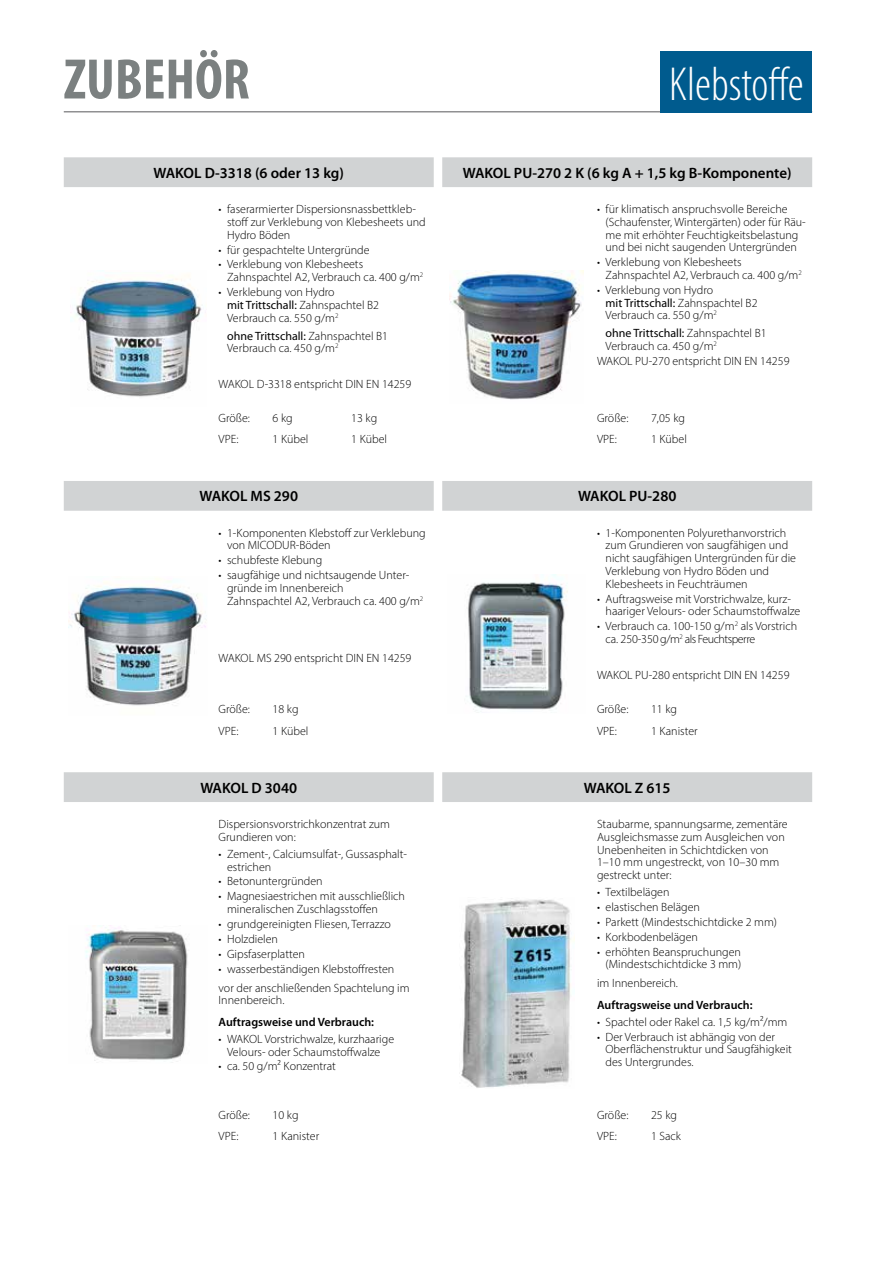
<style>
.page{position:relative;width:893px;height:1263px;background:#fff}
.page>*{position:absolute;margin:0;border:0;box-sizing:border-box;transform-origin:0 0}
.t1{font:700 condensed 57.6px "Myriad Pro";color:#7b8080}
.t2{font:300 condensed 48px "Myriad Pro";color:#fff}
.t3{font:600 15px "Myriad Pro";color:#000}
.t4{font:300 12px/12.8px "Myriad Pro";color:#000}
.t5{font:600 12px "Myriad Pro";color:#000}
.s1{font-weight:400}
</style>
<div class="page">
<svg style="left:64px;top:157px;width:748px;height:645px"></svg>
<img style="left:70px;top:271px;width:136px;height:136px">
<img style="left:450px;top:270px;width:133px;height:133px">
<img style="left:69px;top:577px;width:138px;height:138px">
<img style="left:447px;top:575px;width:139px;height:138px">
<img style="left:85px;top:925px;width:103px;height:136px">
<img style="left:459px;top:898px;width:115px;height:190px">
<hr style="left:64px;top:112px;width:748px;height:1px;background:#58595b">
<div style="left:660px;top:51px;width:152px;height:61px;background:#005b8e"></div>
<div style="left:210px;top:449px;width:527px;height:24px;background:#fff"></div>
<div style="left:197px;top:741px;width:527px;height:24px;background:#fff"></div>
<h1 class="t1" style="left:64px;top:43px;width:188px">ZUBEHÖR</h1>
<h2 class="t2" style="left:669px;top:55px;width:136px">Klebstoffe</h2>
<p class="t3" style="left:154px;top:163px;width:192px">WAKOL D-3318 (6 oder 13 kg)</p>
<p class="t3" style="left:463px;top:163px;width:330px">WAKOL PU-270 2 K (6 kg A + 1,5 kg B-Komponente)</p>
<p class="t4" style="left:227px;top:203px;width:200px;text-indent:-9px">• faserarmierter Dispersionsnassbettkleb&shy;stoff zur Verklebung von Klebesheets und<br>Hydro Böden</p>
<p class="t4" style="left:219px;top:243px;width:152px">• für gespachtelte Untergründe</p>
<p class="t4" style="left:227px;top:258px;width:198px;text-indent:-9px">• Verklebung von Klebesheets<br>Zahnspachtel A2, Verbrauch ca. 400 g/m<sup>2</sup></p>
<p class="t4" style="left:227px;top:286px;width:153px;text-indent:-9px">• Verklebung von Hydro<br><span class="s1">mit Trittschall:</span> Zahnspachtel B2<br>Verbrauch ca. 550 g/m<sup>2</sup></p>
<p class="t4" style="left:227px;top:329px;width:163px"><span class="s1">ohne Trittschall:</span> Zahnspachtel B1<br>Verbrauch ca. 450 g/m<sup>2</sup></p>
<p class="t4" style="left:219px;top:378px;width:194px">WAKOL D-3318 entspricht DIN EN 14259</p>
<p class="t4" style="left:606px;top:203px;width:202px;text-indent:-9px">• für klimatisch anspruchsvolle Bereiche (Schaufenster, Wintergärten) oder für Räu&shy;me mit erhöhter Feuchtigkeitsbelastung und bei nicht saugenden Untergründen</p>
<p class="t4" style="left:606px;top:256px;width:198px;text-indent:-9px">• Verklebung von Klebesheets<br>Zahnspachtel A2, Verbrauch ca. 400 g/m<sup>2</sup></p>
<p class="t4" style="left:606px;top:283px;width:153px;text-indent:-9px">• Verklebung von Hydro<br><span class="s1">mit Trittschall:</span> Zahnspachtel B2<br>Verbrauch ca. 550 g/m<sup>2</sup></p>
<p class="t4" style="left:606px;top:327px;width:163px"><span class="s1">ohne Trittschall:</span> Zahnspachtel B1<br>Verbrauch ca. 450 g/m<sup>2</sup></p>
<p class="t4" style="left:597px;top:355px;width:194px">WAKOL PU-270 entspricht DIN EN 14259</p>
<p class="t4" style="left:219px;top:411px;width:33px">Größe:</p>
<p class="t4" style="left:273px;top:411px;width:22px">6 kg</p>
<p class="t4" style="left:351px;top:411px;width:28px">13 kg</p>
<p class="t4" style="left:597px;top:411px;width:33px">Größe:</p>
<p class="t4" style="left:651px;top:411px;width:36px">7,05 kg</p>
<p class="t4" style="left:219px;top:433px;width:21px">VPE:</p>
<p class="t4" style="left:273px;top:433px;width:37px">1 Kübel</p>
<p class="t4" style="left:351px;top:433px;width:37px">1 Kübel</p>
<p class="t4" style="left:597px;top:433px;width:21px">VPE:</p>
<p class="t4" style="left:651px;top:433px;width:37px">1 Kübel</p>
<p class="t3" style="left:199px;top:487px;width:100px">WAKOL MS 290</p>
<p class="t3" style="left:578px;top:487px;width:100px">WAKOL PU-280</p>
<p class="t4" style="left:227px;top:526px;width:200px;text-indent:-9px">• 1-Komponenten Klebstoff zur Verklebung von MICODUR-Böden</p>
<p class="t4" style="left:219px;top:554px;width:105px">• schubfeste Klebung</p>
<p class="t4" style="left:227px;top:569px;width:198px;text-indent:-9px">• saugfähige und nichtsaugende Unter&shy;gründe im Innenbereich<br>Zahnspachtel A2, Verbrauch ca. 400 g/m<sup>2</sup></p>
<p class="t4" style="left:606px;top:526px;width:192px;text-indent:-9px">• 1-Komponenten Polyurethanvorstrich zum Grundieren von saugfähigen und nicht saugfähigen Untergründen für die Verklebung von Hydro Böden und Klebesheets in Feuchträumen</p>
<p class="t4" style="left:606px;top:592px;width:196px;text-indent:-9px">• Auftragsweise mit Vorstrichwalze, kurz&shy;haariger Velours- oder Schaumstoffwalze</p>
<p class="t4" style="left:606px;top:620px;width:193px;text-indent:-9px">• Verbrauch ca. 100-150 g/m<sup>2</sup> als Vorstrich ca. 250-350 g/m<sup>2</sup> als Feuchtsperre</p>
<p class="t4" style="left:597px;top:669px;width:194px">WAKOL PU-280 entspricht DIN EN 14259</p>
<p class="t4" style="left:219px;top:652px;width:194px">WAKOL MS 290 entspricht DIN EN 14259</p>
<p class="t4" style="left:219px;top:703px;width:33px">Größe:</p>
<p class="t4" style="left:273px;top:703px;width:28px">18 kg</p>
<p class="t4" style="left:597px;top:703px;width:33px">Größe:</p>
<p class="t4" style="left:651px;top:703px;width:28px">11 kg</p>
<p class="t4" style="left:219px;top:724px;width:21px">VPE:</p>
<p class="t4" style="left:273px;top:724px;width:37px">1 Kübel</p>
<p class="t4" style="left:597px;top:724px;width:21px">VPE:</p>
<p class="t4" style="left:651px;top:724px;width:48px">1 Kanister</p>
<p class="t3" style="left:200px;top:778px;width:98px">WAKOL D 3040</p>
<p class="t3" style="left:584px;top:778px;width:88px">WAKOL Z 615</p>
<p class="t4" style="left:219px;top:817px;width:173px">Dispersionsvorstrichkonzentrat zum<br>Grundieren von:</p>
<p class="t4" style="left:227px;top:847px;width:181px;text-indent:-9px">• Zement-, Calciumsulfat-, Gussasphalt&shy;estrichen</p>
<p class="t4" style="left:219px;top:875px;width:106px">• Betonuntergründen</p>
<p class="t4" style="left:227px;top:890px;width:179px;text-indent:-9px">• Magnesiaestrichen mit ausschließlich mineralischen Zuschlagsstoffen</p>
<p class="t4" style="left:219px;top:917px;width:174px">• grundgereinigten Fliesen, Terrazzo</p>
<p class="t4" style="left:219px;top:932px;width:61px">• Holzdielen</p>
<p class="t4" style="left:219px;top:947px;width:88px">• Gipsfaserplatten</p>
<p class="t4" style="left:219px;top:959px;width:192px;line-height:19.2px">• wasserbeständigen Klebstoffresten vor der anschließenden Spachtelung im</p>
<p class="t4" style="left:219px;top:994px;width:67px">Innenbereich.</p>
<p class="t5" style="left:219px;top:1014px;width:157px">Auftragsweise und Verbrauch:</p>
<p class="t4" style="left:219px;top:1032px;width:177px;text-align:center">• WAKOL Vorstrichwalze, kurzhaarige<br>Velours- oder Schaumstoffwalze</p>
<p class="t4" style="left:219px;top:1060px;width:119px">• ca. 50 g/m² Konzentrat</p>
<p class="t4" style="left:597px;top:817px;width:192px">Staubarme, spannungsarme, zementäre<br>Ausgleichsmasse zum Ausgleichen von<br>Unebenheiten in Schichtdicken von<br>1–10 mm ungestreckt, von 10–30 mm gestreckt unter:</p>
<p class="t4" style="left:597px;top:885px;width:74px">• Textilbelägen</p>
<p class="t4" style="left:597px;top:900px;width:104px">• elastischen Belägen</p>
<p class="t4" style="left:597px;top:915px;width:182px">• Parkett (Mindestschichtdicke 2 mm)</p>
<p class="t4" style="left:597px;top:930px;width:102px">• Korkbodenbelägen</p>
<p class="t4" style="left:597px;top:945px;width:146px;text-align:right">• erhöhten Beanspruchungen (Mindestschichtdicke 3 mm)</p>
<p class="t4" style="left:597px;top:977px;width:82px">im Innenbereich.</p>
<p class="t5" style="left:597px;top:997px;width:157px">Auftragsweise und Verbrauch:</p>
<p class="t4" style="left:597px;top:1015px;width:192px">• Spachtel oder Rakel ca. 1,5 kg/m²/mm</p>
<p class="t4" style="left:606px;top:1030px;width:188px;text-indent:-9px">• Der Verbrauch ist abhängig von der<br>Oberflächenstruktur und Saugfähigkeit des Untergrundes.</p>
<p class="t4" style="left:219px;top:1108px;width:33px">Größe:</p>
<p class="t4" style="left:273px;top:1108px;width:28px">10 kg</p>
<p class="t4" style="left:597px;top:1108px;width:33px">Größe:</p>
<p class="t4" style="left:651px;top:1108px;width:28px">25 kg</p>
<p class="t4" style="left:219px;top:1129px;width:21px">VPE:</p>
<p class="t4" style="left:273px;top:1129px;width:48px">1 Kanister</p>
<p class="t4" style="left:597px;top:1129px;width:21px">VPE:</p>
<p class="t4" style="left:651px;top:1129px;width:31px">1 Sack</p>
</div>
